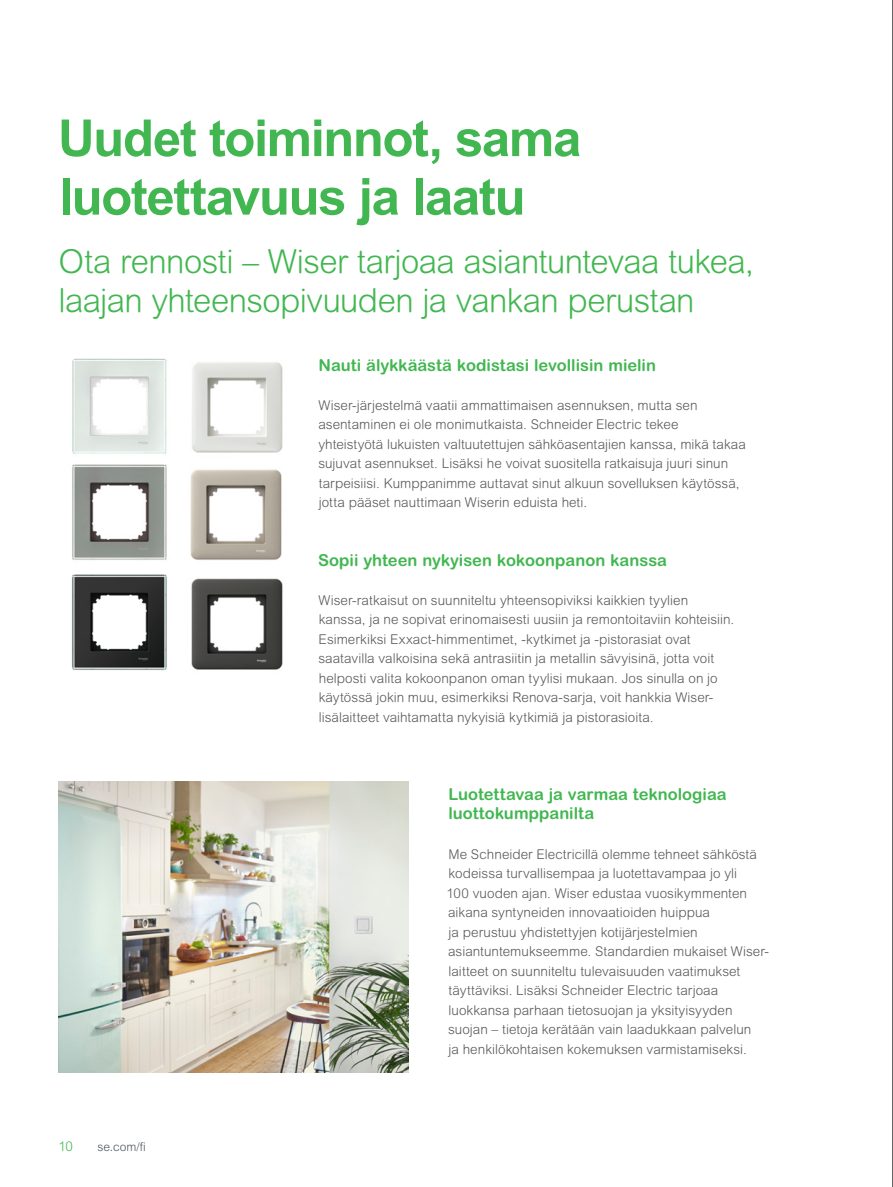
<style>
.page{position:relative;width:893px;height:1187px;background:#fff}
.page>*{position:absolute;margin:0;border:0;box-sizing:border-box;transform-origin:0 0}
._01_Headline{font:700 51px/58.5px "Arial MT Pro";letter-spacing:-.03em;color:#42b751}
._02_Intro_Callout{font:300 33px/39px "Arial Rounded MT Pro";letter-spacing:-.02em;color:#42b751}
._03_Subheadline{font:700 16.5px "Arial Rounded MT Pro";color:#42b751}
._04_Body_Copy{font:700 16.5px/19.5px "Arial Rounded MT Pro";color:#42b751}
._04_Body_Copy-2{font:300 13.5px/19.5px "Arial Rounded MT Pro";letter-spacing:.005em;color:#57585a}
.t1{font:300 13.5px "Arial Rounded MT Pro";color:#42b751}
.t2{font:300 12px "Arial MT Pro";color:#4d545a}
</style>
<div class="page">
<hr style="left:892px;top:0;width:1px;height:1186px;background:#231f20">
<img style="left:191px;top:578px;width:92px;height:92px">
<img style="left:192px;top:362px;width:91px;height:91px">
<img style="left:72px;top:464px;width:95px;height:96px">
<img style="left:72px;top:574px;width:95px;height:96px">
<img style="left:72px;top:358px;width:95px;height:96px">
<img style="left:190px;top:469px;width:92px;height:91px">
<img style="left:58px;top:781px;width:350px;height:291px">
<p class="_01_Headline" style="left:58px;top:111px;width:525px">Uudet toiminnot, sama luotettavuus ja laatu</p>
<p class="_02_Intro_Callout" style="left:59px;top:243px;width:697px">Ota rennosti – Wiser tarjoaa asiantuntevaa tukea, laajan yhteensopivuuden ja vankan perustan</p>
<p class="_03_Subheadline" style="left:318px;top:355px;width:339px">Nauti älykkäästä kodistasi levollisin mielin</p>
<p class="_04_Body_Copy-2" style="left:318px;top:396px;width:429px">Wiser-järjestelmä vaatii ammattimaisen asennuksen, mutta sen asentaminen ei ole monimutkaista. Schneider Electric tekee yhteistyötä lukuisten valtuutettujen sähköasentajien kanssa, mikä takaa sujuvat asennukset. Lisäksi he voivat suositella ratkaisuja juuri sinun tarpeisiisi. Kumppanimme auttavat sinut alkuun sovelluksen käytössä, jotta pääset nauttimaan Wiserin eduista heti.</p>
<p class="_03_Subheadline" style="left:318px;top:550px;width:350px">Sopii yhteen nykyisen kokoonpanon kanssa</p>
<p class="_04_Body_Copy-2" style="left:318px;top:591px;width:417px">Wiser-ratkaisut on suunniteltu yhteensopiviksi kaikkien tyylien kanssa, ja ne sopivat erinomaisesti uusiin ja remontoitaviin kohteisiin.<br>Esimerkiksi Exxact-himmentimet, -kytkimet ja -pistorasiat ovat saatavilla valkoisina sekä antrasiitin ja metallin sävyisinä, jotta voit helposti valita kokoonpanon oman tyylisi mukaan. Jos sinulla on jo käytössä jokin muu, esimerkiksi Renova-sarja, voit hankkia Wiser&shy;lisälaitteet vaihtamatta nykyisiä kytkimiä ja pistorasioita.</p>
<p class="t1" style="left:58px;top:1138px;width:16px">10</p>
<p class="t2" style="left:98px;top:1139px;width:50px">se.com/fi</p>
<p class="_04_Body_Copy" style="left:448px;top:784px;width:280px">Luotettavaa ja varmaa teknologiaa luottokumppanilta</p>
<p class="_04_Body_Copy-2" style="left:446px;top:844px;width:324px">Me Schneider Electricillä olemme tehneet sähköstä kodeissa turvallisempaa ja luotettavampaa jo yli<br>100 vuoden ajan. Wiser edustaa vuosikymmenten aikana syntyneiden innovaatioiden huippua<br>ja perustuu yhdistettyjen kotijärjestelmien asiantuntemukseemme. Standardien mukaiset Wiser&shy;laitteet on suunniteltu tulevaisuuden vaatimukset täyttäviksi. Lisäksi Schneider Electric tarjoaa luokkansa parhaan tietosuojan ja yksityisyyden suojan – tietoja kerätään vain laadukkaan palvelun<br>ja henkilökohtaisen kokemuksen varmistamiseksi.</p>
</div>
